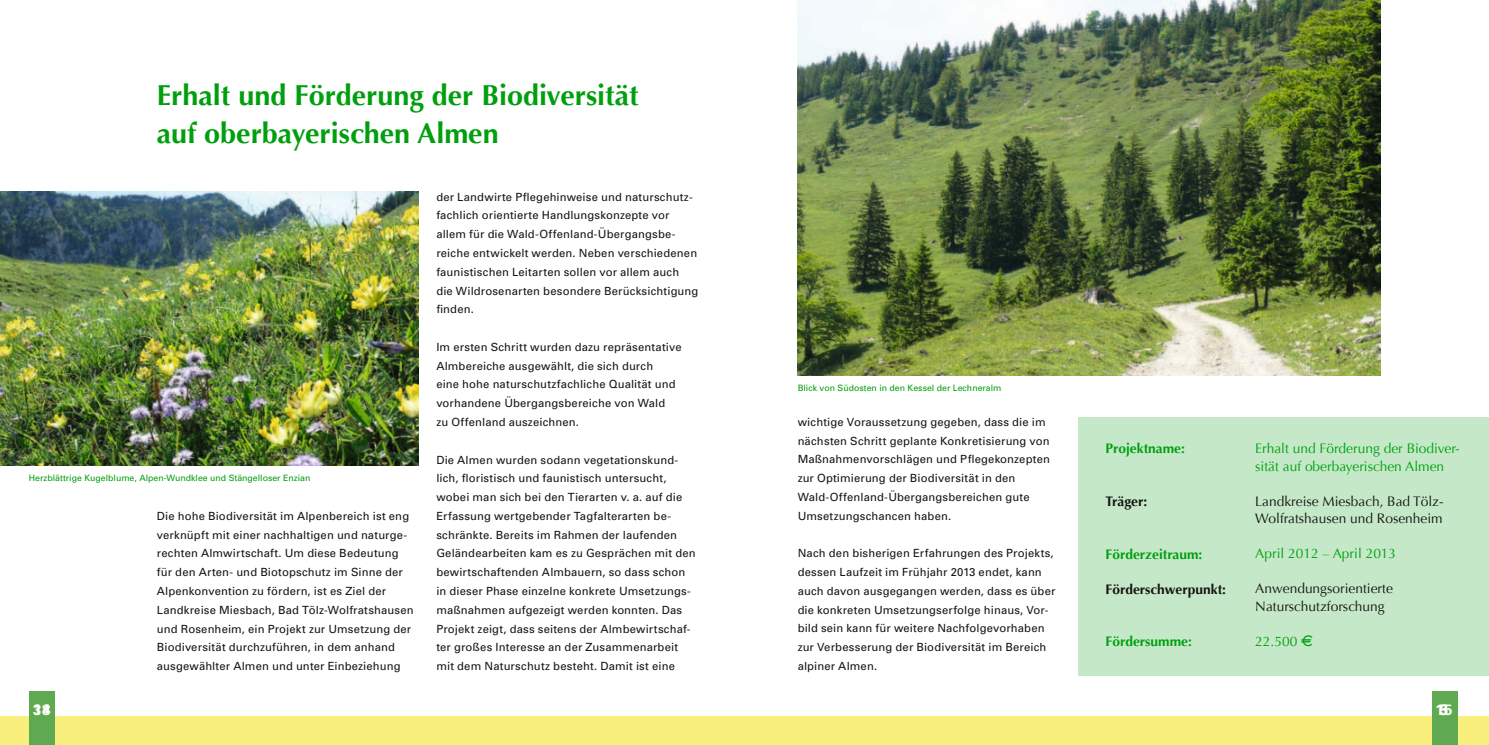
<style>
.page{position:relative;width:1489px;height:745px;background:#fff}
.page>*{position:absolute;margin:0;border:0;box-sizing:border-box;transform-origin:0 0}
.t1{font:700 28.75px/38.8px "Optima";color:#009f0e}
.t2{font:700 15px "Univers";color:#fff}
.t3{font:13.75px/17.5px "Optima";color:#131413}
.t4{font:13.75px/17.5px "Optima";color:#009f0e}
.t5{font:700 13.75px "Optima";color:#009f0e}
.t6{font:700 13.75px "Optima";color:#131413}
.t7{font:11.25px/18.8px "Univers";letter-spacing:.015em;color:#131413}
.t8{font:8.75px "Univers";color:#009f0e}
.s1{font-family:"Euro font"}
</style>
<div class="page">
<div style="left:0;top:715px;width:1488px;height:29px;background:#f8ef7d"></div>
<div style="left:29px;top:691px;width:26px;height:53px;background:#5faa50"></div>
<div style="left:1431px;top:691px;width:26px;height:53px;background:#5faa50"></div>
<img style="left:0;top:191px;width:418px;height:274px">
<img style="left:797px;top:0;width:583px;height:375px">
<div style="left:1078px;top:416px;width:410px;height:258px;background:#c5e9c8"></div>
<h1 class="t1" style="left:157px;top:76px;width:483px">Erhalt und Förderung der Biodiversität auf oberbayerischen Almen</h1>
<p class="t8" style="left:29px;top:471px;width:283px">Herzblättrige Kugelblume, Alpen-Wundklee und Stängelloser Enzian</p>
<p class="t7" style="left:157px;top:506px;width:258px">Die hohe Biodiversität im Alpenbereich ist eng verknüpft mit einer nachhaltigen und naturge&shy;rechten Almwirtschaft. Um diese Bedeutung für den Arten- und Biotopschutz im Sinne der Alpenkonvention zu fördern, ist es Ziel der Landkreise Miesbach, Bad Tölz-Wolfratshausen und Rosenheim, ein Projekt zur Umsetzung der Biodiversität durchzuführen, in dem anhand ausgewählter Almen und unter Einbeziehung</p>
<p class="t7" style="left:436px;top:187px;width:263px">der Landwirte Pflegehinweise und naturschutz&shy;fachlich orientierte Handlungskonzepte vor allem für die Wald-Offenland-Übergangsbe&shy;reiche entwickelt werden. Neben verschiedenen faunistischen Leitarten sollen vor allem auch die Wildrosenarten besondere Berücksichtigung finden.</p>
<p class="t7" style="left:436px;top:337px;width:247px">Im ersten Schritt wurden dazu repräsentative Almbereiche ausgewählt, die sich durch<br>eine hohe naturschutzfachliche Qualität und vorhandene Übergangsbereiche von Wald<br>zu Offenland auszeichnen.</p>
<p class="t7" style="left:436px;top:449px;width:261px">Die Almen wurden sodann vegetationskund&shy;lich, floristisch und faunistisch untersucht, wobei man sich bei den Tierarten v. a. auf die Erfassung wertgebender Tagfalterarten be&shy;schränkte. Bereits im Rahmen der laufenden Geländearbeiten kam es zu Gesprächen mit den bewirtschaftenden Almbauern, so dass schon in dieser Phase einzelne konkrete Umsetzungs&shy;maßnahmen aufgezeigt werden konnten. Das Projekt zeigt, dass seitens der Almbewirtschaf&shy;ter großes Interesse an der Zusammenarbeit mit dem Naturschutz besteht. Damit ist eine</p>
<p class="t8" style="left:797px;top:382px;width:205px">Blick von Südosten in den Kessel der Lechneralm</p>
<p class="t7" style="left:797px;top:412px;width:254px">wichtige Voraussetzung gegeben, dass die im nächsten Schritt geplante Konkretisierung von Maßnahmenvorschlägen und Pflegekonzepten zur Optimierung der Biodiversität in den Wald-Offenland-Übergangsbereichen gute Umsetzungschancen haben.</p>
<p class="t7" style="left:797px;top:543px;width:259px">Nach den bisherigen Erfahrungen des Projekts, dessen Laufzeit im Frühjahr 2013 endet, kann auch davon ausgegangen werden, dass es über die konkreten Umsetzungserfolge hinaus, Vor&shy;bild sein kann für weitere Nachfolgevorhaben zur Verbesserung der Biodiversität im Bereich alpiner Almen.</p>
<p class="t5" style="left:1105px;top:440px;width:81px">Projektname:</p>
<p class="t6" style="left:1105px;top:493px;width:43px">Träger:</p>
<p class="t5" style="left:1105px;top:545px;width:98px">Förderzeitraum:</p>
<p class="t6" style="left:1105px;top:580px;width:122px">Förderschwerpunkt:</p>
<p class="t5" style="left:1105px;top:633px;width:88px">Fördersumme:</p>
<p class="t4" style="left:1255px;top:439px;width:206px">Erhalt und Förderung der Biodiver&shy;sität auf oberbayerischen Almen</p>
<p class="t3" style="left:1255px;top:492px;width:190px">Landkreise Miesbach, Bad Tölz-<br>Wolfratshausen und Rosenheim</p>
<p class="t4" style="left:1255px;top:544px;width:142px">April 2012 – April 2013</p>
<p class="t3" style="left:1255px;top:579px;width:139px">Anwendungsorientierte<br>Naturschutzforschung</p>
<p class="t4" style="left:1255px;top:632px;width:60px">22.500 <span class="s1">A</span></p>
<p class="t2" style="left:33px;top:699px;width:19px">3814</p>
<h2 class="t2" style="left:1435px;top:699px;width:19px">1 535</h2>
</div>
